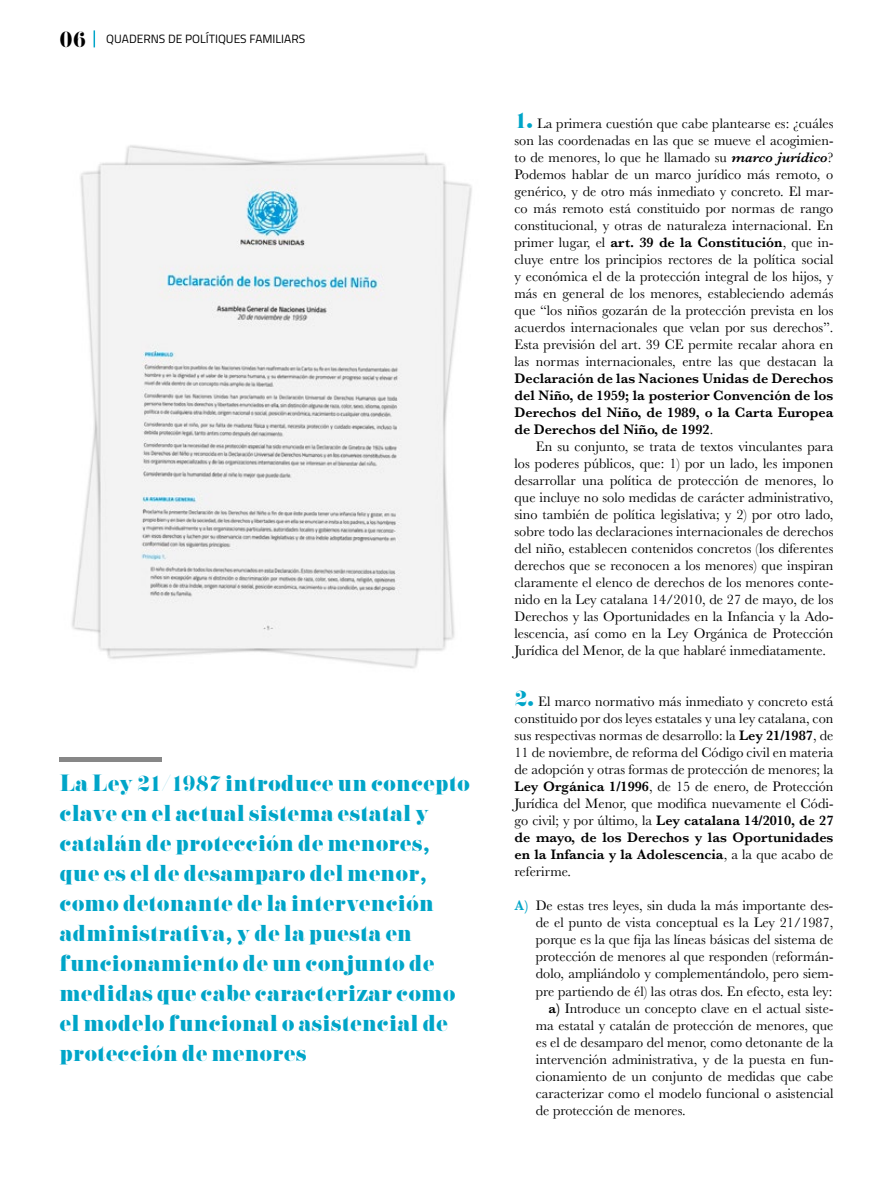
<style>
.page{position:relative;width:893px;height:1191px;background:#fff}
.page>*{position:absolute;margin:0;border:0;box-sizing:border-box;transform-origin:0 0}
.t1{font:21px/30px "Pistilli";color:#00a5c8}
.t2{font:14.25px/17px "Baskerville";color:#000;text-align:justify}
.t3{font:600 14.25px/17px "Baskerville";color:#000;text-align:justify}
.t4{font:12px "Titillium";color:#000}
.s1{font-family:"Pistilli";font-size:21px}
.s2{font-family:"Bookman Old Style";font-weight:700}
.s3{font-family:"Pistilli";font-size:21px;color:#00a5c8}
.s4{font-weight:600;font-style:italic}
.s5{font-weight:600}
.s6{font-weight:400}
.s7{font-weight:600;color:#00a5c8}
</style>
<div class="page">
<img style="left:72px;top:145px;width:400px;height:524px">
<hr style="left:60px;top:757px;width:102px;height:4px;background:#878787">
<svg style="left:94px;top:30px;width:1px;height:17px"></svg>
<p class="t4" style="left:60px;top:30px;width:247px"><span class="s1">06</span> QUADERNS DE POLÍTIQUES FAMILIARS</p>
<p class="t1" style="left:60px;top:767px;width:412px">La Ley 21/1987 introduce un concepto clave en el actual sistema estatal y catalán de protección de menores<span class="s2">, </span>que es el de desamparo del menor<span class="s2">, </span>como detonante de la intervención administrativa<span class="s2">,</span> y de la puesta en funcionamiento de un conjunto de medidas que cabe caracterizar como el modelo funcional o asistencial de protección de menores</p>
<p class="t2" style="left:514px;top:115px;width:320px"><span class="s3">1.</span> La primera cuestión que cabe plantearse es: ¿cuáles son las coordenadas en las que se mueve el acogimien&shy;to de menores, lo que he llamado su <span class="s4">marco jurídico</span>?<br>Podemos hablar de un marco jurídico más remoto, o genérico, y de otro más inmediato y concreto. El mar&shy;co más remoto está constituido por normas de rango constitucional, y otras de naturaleza internacional. En primer lugar, el <span class="s5">art. 39 de la Constitución</span>, que in&shy;cluye entre los principios rectores de la política social y económica el de la protección integral de los hijos, y más en general de los menores, estableciendo además que “los niños gozarán de la protección prevista en los acuerdos internacionales que velan por sus derechos”.<br>Esta previsión del art. 39 CE permite recalar ahora en las normas internacionales, entre las que destacan la</p>
<p class="t3" style="left:514px;top:370px;width:320px">Declaración de las Naciones Unidas de Derechos del Niño, de 1959; la posterior Convención de los Derechos del Niño, de 1989, o la Carta Europea de Derechos del Niño, de 1992<span class="s6">.</span></p>
<p class="t2" style="left:514px;top:438px;width:320px;text-indent:21px">En su conjunto, se trata de textos vinculantes para los poderes públicos, que: 1) por un lado, les imponen desarrollar una política de protección de menores, lo que incluye no solo medidas de carácter administrativo, sino también de política legislativa; y 2) por otro lado, sobre todo las declaraciones internacionales de derechos del niño, establecen contenidos concretos (los diferentes derechos que se reconocen a los menores) que inspiran claramente el elenco de derechos de los menores conte&shy;nido en la Ley catalana 14/2010, de 27 de mayo, de los Derechos y las Oportunidades en la Infancia y la Ado&shy;lescencia, así como en la Ley Orgánica de Protección Jurídica del Menor, de la que hablaré inmediatamente.</p>
<p class="t2" style="left:514px;top:693px;width:320px"><span class="s3">2.</span> El marco normativo más inmediato y concreto está constituido por dos leyes estatales y una ley catalana, con sus respectivas normas de desarrollo: la <span class="s5">Ley 21/1987</span>, de 11 de noviembre, de reforma del Código civil en materia de adopción y otras formas de protección de menores; la <span class="s5">Ley Orgánica 1/1996</span>, de 15 de enero, de Protección Jurídica del Menor, que modifica nuevamente el Códi&shy;go civil; y por último, la <span class="s5">Ley catalana 14/2010, de 27 de mayo, de los Derechos y las Oportunidades en la Infancia y la Adolescencia</span>, a la que acabo de referirme.</p>
<p class="t2" style="left:514px;top:897px;width:320px"><span class="s7">A)</span> De estas tres leyes, sin duda la más importante des-</p>
<p class="t2" style="left:536px;top:914px;width:299px">de el punto de vista conceptual es la Ley 21/1987,</p>
<p class="t2" style="left:536px;top:931px;width:299px">porque es la que fija las líneas básicas del sistema de</p>
<p class="t2" style="left:536px;top:948px;width:299px">protección de menores al que responden (reformán-</p>
<p class="t2" style="left:536px;top:965px;width:299px">dolo, ampliándolo y complementándolo, pero siem-</p>
<p class="t2" style="left:536px;top:982px;width:298px">pre partiendo de él) las otras dos. En efecto, esta ley:</p>
<p class="t2" style="left:549px;top:999px;width:286px"><span class="s5">a)</span> Introduce un concepto clave en el actual siste-</p>
<p class="t2" style="left:536px;top:1016px;width:299px">ma estatal y catalán de protección de menores, que</p>
<p class="t2" style="left:536px;top:1033px;width:299px">es el de desamparo del menor, como detonante de la</p>
<p class="t2" style="left:536px;top:1050px;width:299px">intervención administrativa, y de la puesta en fun-</p>
<p class="t2" style="left:536px;top:1067px;width:299px">cionamiento de un conjunto de medidas que cabe</p>
<p class="t2" style="left:536px;top:1084px;width:299px">caracterizar como el modelo funcional o asistencial</p>
<p class="t2" style="left:536px;top:1101px;width:152px">de protección de menores.</p>
</div>
